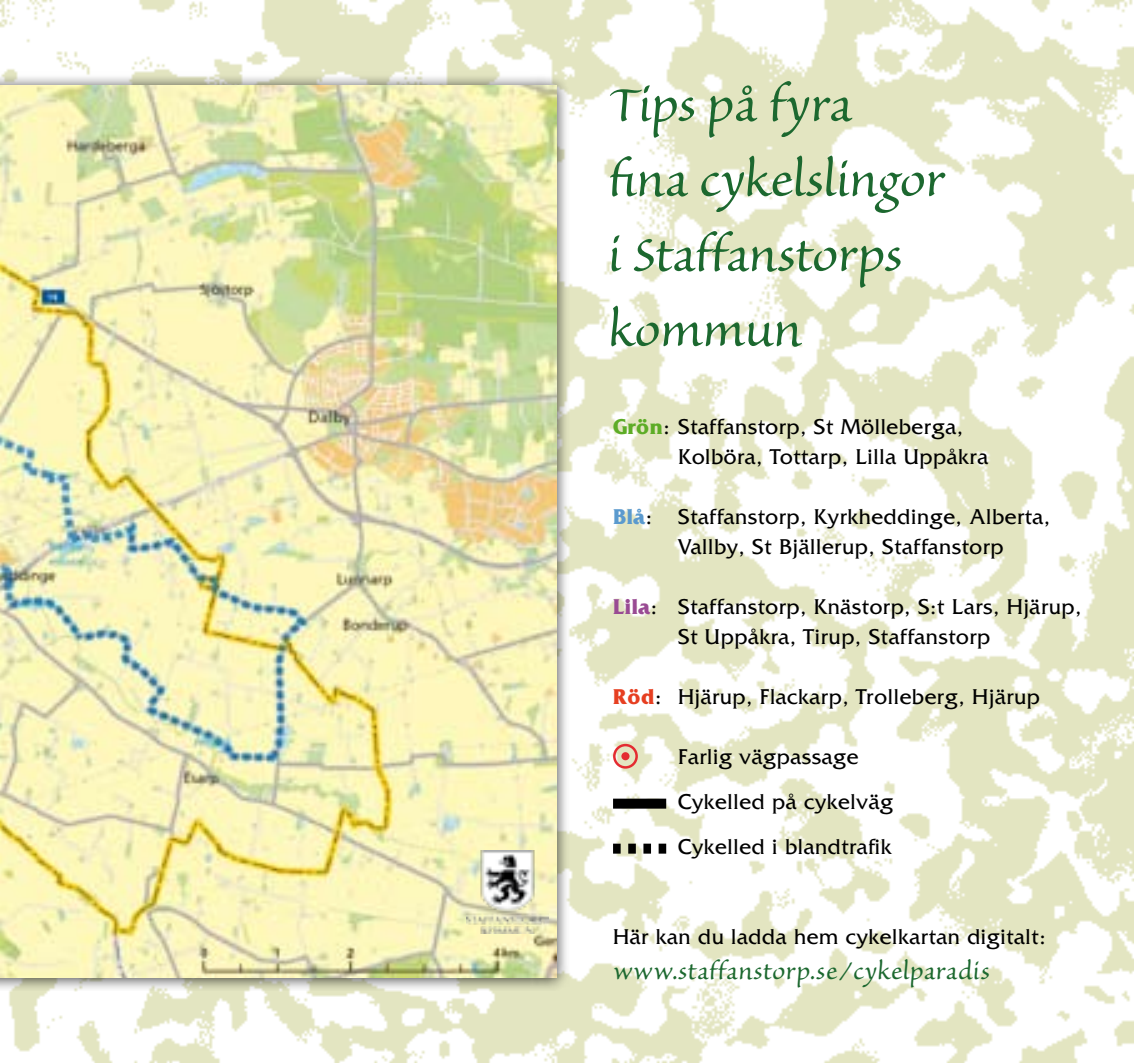
<style>
.page{position:relative;width:1134px;height:1063px;background:#fff}
.page>*{position:absolute;margin:0;border:0;box-sizing:border-box;transform-origin:0 0}
.t1{font:60px/75px "Sanvito";letter-spacing:-.01em;color:#1c682f}
.t2{font:30px "Sanvito";letter-spacing:.015em;color:#1c682f}
.t3{font:22.5px/30px "Friz Quadrata";letter-spacing:.025em;color:#000}
.s1{font-weight:700;color:#5dac26}
.s2{font-weight:700;color:#5b9ace}
.s3{font-weight:700;color:#994b93}
.s4{font-weight:700;color:#e63f21}
</style>
<div class="page">
<img style="left:0;top:0;width:1134px;height:1063px">
<div style="left:0;top:72px;width:570px;height:919px;background:#000;opacity:.75"></div>
<img style="left:0;top:85px;width:556px;height:893px">
<img style="left:466px;top:850px;width:82px;height:83px">
<div style="left:613px;top:744px;width:25px;height:25px;border:2px solid #e42b31;border-radius:50%"></div>
<div style="left:621px;top:752px;width:8px;height:8px;background:#e42b31;border-radius:50%"></div>
<div style="left:613px;top:799px;width:53px;height:10px;background:#000"></div>
<svg style="left:613px;top:844px;width:53px;height:10px"></svg>
<h1 class="t1" style="left:608px;top:69px;width:339px">Tips på fyra fina cykelslingor i Staffanstorps kommun</h1>
<p class="t3" style="left:678px;top:411px;width:312px;text-indent:-65px"><span class="s1">Grön</span>: Staffanstorp, St Mölleberga,<br>Kolböra, Tottarp, Lilla Uppåkra</p>
<p class="t3" style="left:678px;top:501px;width:374px;text-indent:-65px"><span class="s2">Blå</span>: Staffanstorp, Kyrkheddinge, Alberta,<br>Vallby, St Bjällerup, Staffanstorp</p>
<p class="t3" style="left:678px;top:591px;width:405px;text-indent:-65px"><span class="s3">Lila</span>: Staffanstorp, Knästorp, S:t Lars, Hjärup,<br>St Uppåkra, Tirup, Staffanstorp</p>
<p class="t3" style="left:613px;top:681px;width:428px"><span class="s4">Röd</span>: Hjärup, Flackarp, Trolleberg, Hjärup</p>
<p class="t3" style="left:678px;top:734px;width:216px;line-height:45px">Farlig vägpassage<br>Cykelled på cykelväg<br>Cykelled i blandtrafik</p>
<p class="t3" style="left:613px;top:921px;width:434px">Här kan du ladda hem cykelkartan digitalt:</p>
<h2 class="t2" style="left:613px;top:956px;width:378px">www.staffanstorp.se/cykelparadis</h2>
</div>
